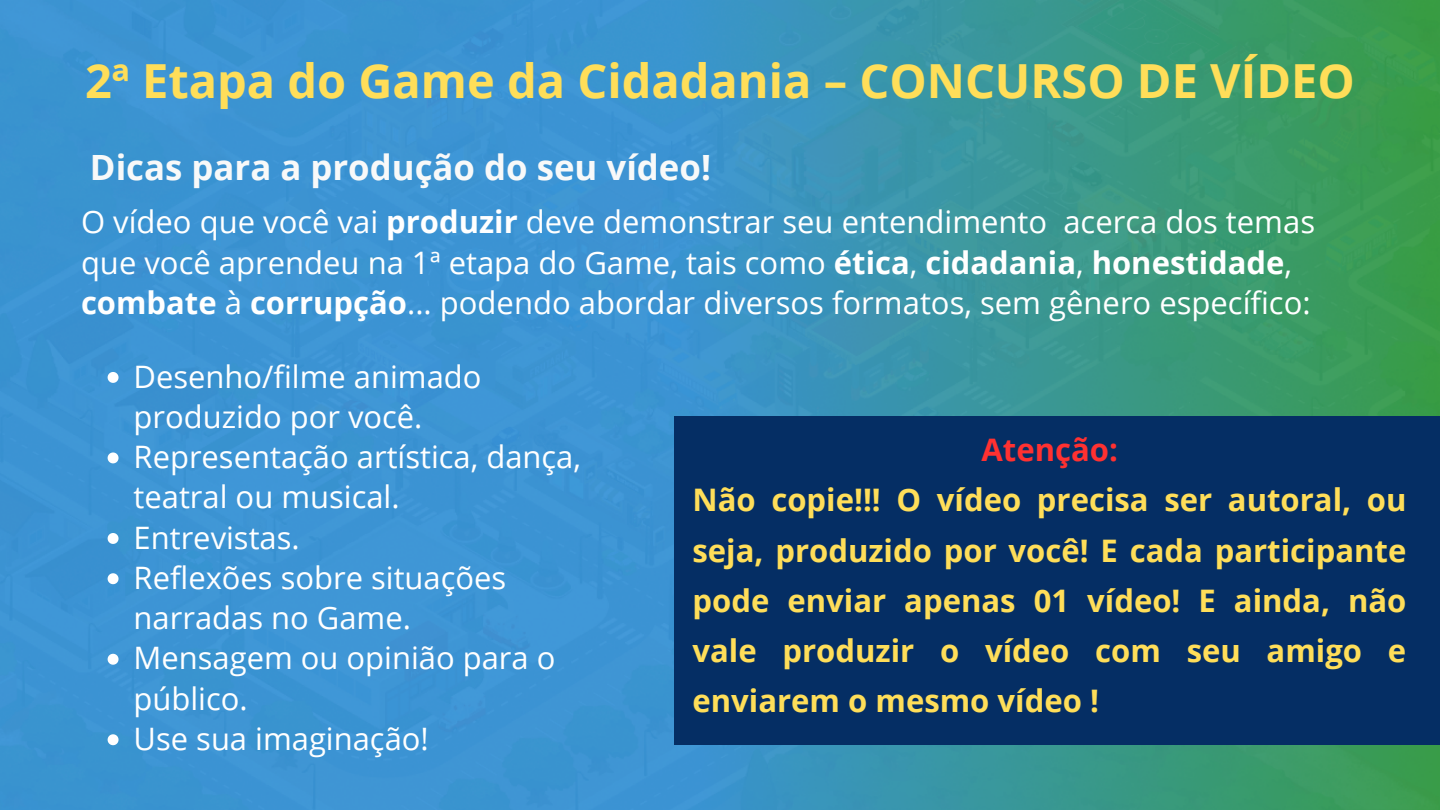
<style>
.page{position:relative;width:1440px;height:810px;background:#fff}
.page>*{position:absolute;margin:0;border:0;box-sizing:border-box;transform-origin:0 0}
.t1{font:700 47px "Open Sans";color:#ffde59}
.t2{font:700 34.8px "Open Sans";color:#f8f9f9}
.t3{font:700 31.1px/50.2px "Open Sans";color:#ffde59;text-align:justify}
.t4{font:700 31.1px "Open Sans";color:#ff3131}
.t5{font:31px/40.5px "Open Sans";color:#fff}
.t6{font:30.9px/40.3px "Open Sans";color:#fff}
.s1{font-weight:700}
</style>
<div class="page">
<img style="left:0;top:0;width:1440px;height:810px">
<div style="left:675px;top:416px;width:765px;height:329px;background:#052e64"></div>
<svg style="left:108px;top:372px;width:11px;height:11px"></svg>
<svg style="left:108px;top:452px;width:11px;height:11px"></svg>
<svg style="left:108px;top:533px;width:11px;height:11px"></svg>
<svg style="left:108px;top:573px;width:11px;height:11px"></svg>
<svg style="left:108px;top:654px;width:11px;height:11px"></svg>
<svg style="left:108px;top:734px;width:11px;height:11px"></svg>
<p class="t1" style="left:85px;top:48px;width:1271px">2ª Etapa do Game da Cidadania – CONCURSO DE VÍDEO</p>
<p class="t2" style="left:90px;top:143px;width:623px">Dicas para a produção do seu vídeo!</p>
<p class="t5" style="left:81px;top:201px;width:1236px">O vídeo que você vai <span class="s1">produzir</span> deve demonstrar seu entendimento acerca dos temas que você aprendeu na 1ª etapa do Game, tais como <span class="s1">ética</span>, <span class="s1">cidadania</span>, <span class="s1">honestidade</span>, <span class="s1">combate</span> à <span class="s1">corrupção</span>... podendo abordar diversos formatos, sem gênero específico:</p>
<p class="t6" style="left:134px;top:356px;width:349px">Desenho/filme animado produzido por você.</p>
<p class="t6" style="left:134px;top:436px;width:449px">Representação artística, dança, teatral ou musical.</p>
<p class="t6" style="left:134px;top:517px;width:168px">Entrevistas.</p>
<p class="t6" style="left:134px;top:557px;width:374px">Reflexões sobre situações narradas no Game.</p>
<p class="t6" style="left:134px;top:637px;width:423px">Mensagem ou opinião para o público.</p>
<p class="t6" style="left:134px;top:718px;width:297px">Use sua imaginação!</p>
<p class="t4" style="left:981px;top:428px;width:138px">Atenção:</p>
<p class="t3" style="left:692px;top:474px;width:716px">Não copie!!! O vídeo precisa ser autoral, ou seja, produzido por você! E cada participante pode enviar apenas 01 vídeo! E ainda, não vale produzir o vídeo com seu amigo e enviarem o mesmo vídeo !</p>
</div>
